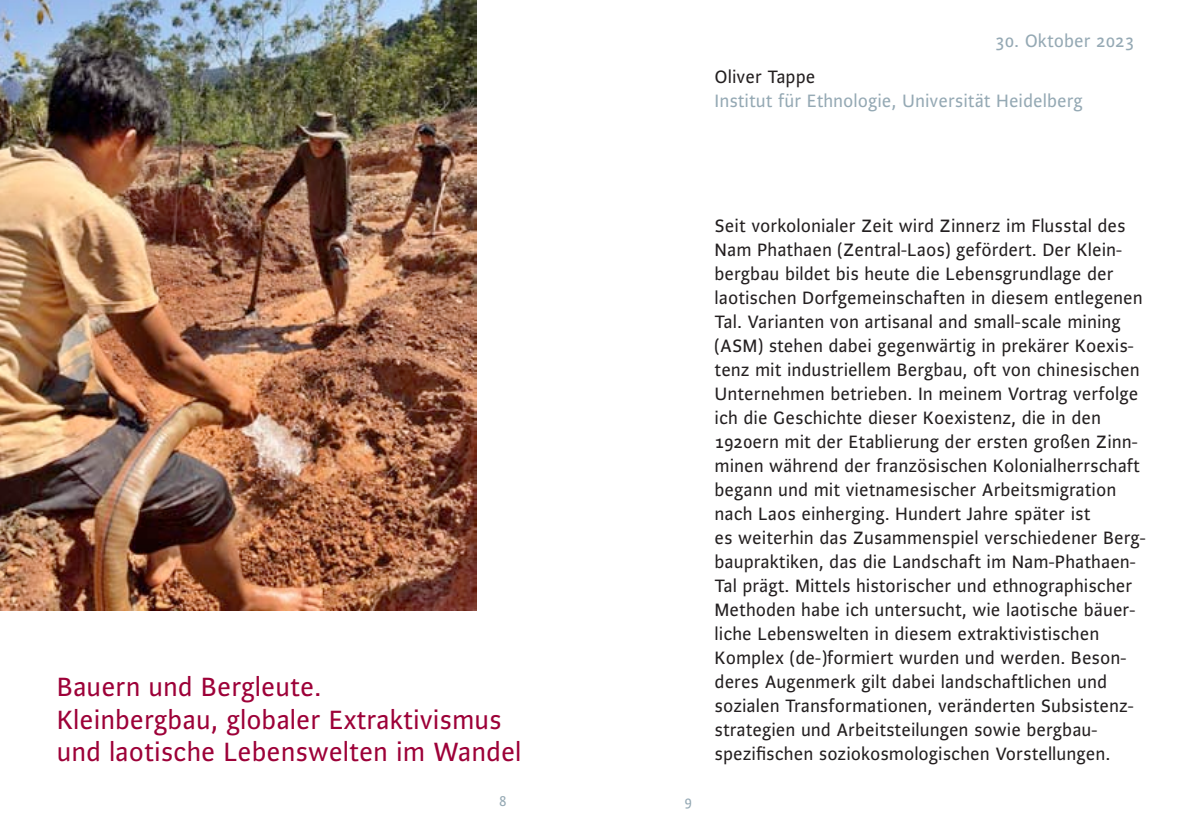
<style>
.page{position:relative;width:1191px;height:840px;background:#fff}
.page>*{position:absolute;margin:0;border:0;box-sizing:border-box;transform-origin:0 0}
.t1{font:28px/32px "Alibi Roman Os F";color:#9d0138}
.t2{font:19px/24px "Alibi Roman Os F";color:#231f20}
.t3{font:19px "Alibi Roman Os F";color:#95a9b4}
.t4{font:15px "Alibi Roman Os F";color:#95a9b4}
</style>
<div class="page">
<img style="left:0;top:0;width:476px;height:610px">
<p class="t3" style="left:995px;top:28px;width:141px">30. Oktober 2023</p>
<p class="t2" style="left:714px;top:64px;width:102px">Oliver Tappe</p>
<p class="t3" style="left:714px;top:88px;width:370px">I nstitut für Ethnologie, U niversität Heidelberg</p>
<h1 class="t1" style="left:57px;top:669px;width:466px">Bauern und Bergleute.<br>Kleinbergbau, globaler Extraktivismus und laotische Lebenswelten im Wandel</h1>
<p class="t4" style="left:499px;top:791px;width:9px">8</p>
<p class="t4" style="left:684px;top:791px;width:9px">9</p>
<p class="t2" style="left:714px;top:213px;width:433px">Seit vorkolonialer Zeit wird Zinnerz im Flusstal des Nam Phathaen (Zentral-Laos) gefördert. Der Klein&shy;bergbau bildet bis heute die Lebensgrundlage der laotischen Dorfgemeinschaften in diesem entlegenen Tal. Varianten von artisanal and small-scale mining<br>(AS M) stehen dabei gegenwärtig in prekärer Koexis&shy;tenz mit industriellem Bergbau, oft von chinesischen U nternehmen betrieben. I n meinem Vortrag verfolge ich die Geschichte dieser Koexistenz, die in den 1920ern mit der Etablierung der ersten großen Zinn&shy;minen während der französischen Kolonialherrschaft begann und mit vietnamesischer Arbeitsmigration nach Laos einherging. Hundert Jahre später ist<br>es weiterhin das Zusammenspiel verschiedener Berg&shy;baupraktiken, das die Landschaft im Nam-Phathaen-Tal prägt. Mittels historischer und ethnographischer Methoden habe ich untersucht, wie laotische bäuer&shy;liche Lebenswelten in diesem extraktivistischen Komplex (de-)formiert wurden und werden. Beson&shy;deres Augenmerk gilt dabei landschaftlichen und sozialen Transformationen, veränderten Subsistenz&shy;strategien und Arbeitsteilungen sowie bergbau&shy;spezifischen soziokosmologischen Vorstellungen.</p>
</div>
